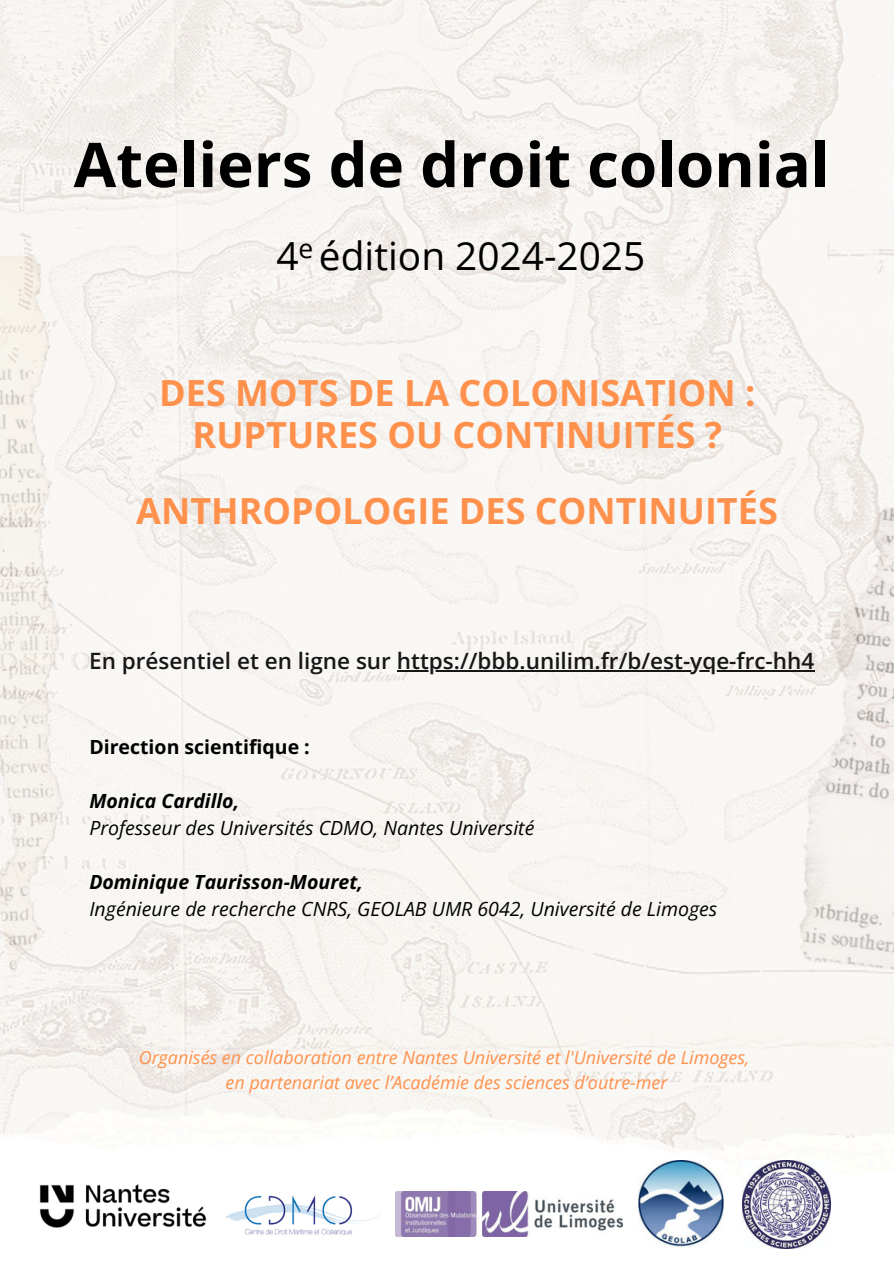
<style>
.page{position:relative;width:894px;height:1264px;background:#fff}
.page>*{position:absolute;margin:0;border:0;box-sizing:border-box;transform-origin:0 0}
.t1{font:700 61.65px "Open Sans";color:#000}
.t2{font:38.85px "Open Sans";color:#000}
.t3{font:700 36px/41.7px "Open Sans";color:#ff914d;text-align:center}
.t4{font:26.4px "Open Sans";color:#000}
.t5{font:600 22.5px "Open Sans";color:#181717}
.t6{font:italic 19.5px "Open Sans";color:#000}
.t7{font:italic 700 19.5px "Open Sans";color:#000}
.t8{font:700 19.5px "Open Sans";color:#000}
.t9{font:italic 18px "Open Sans";color:#ff914d}
</style>
<div class="page">
<img style="left:0;top:0;width:893px;height:1107px">
<img style="left:0;top:1107px;width:893px;height:142px">
<img style="left:395px;top:1191px;width:227px;height:45px">
<img style="left:30px;top:1174px;width:186px;height:63px">
<img style="left:216px;top:1170px;width:173px;height:79px">
<img style="left:638px;top:1160px;width:85px;height:89px">
<hr style="left:396px;top:670px;width:418px;height:1px;background:#181717">
<img style="left:742px;top:1160px;width:87px;height:88px">
<p class="t1" style="left:74px;top:121px;width:757px">Ateliers de droit colonial</p>
<h4 class="t2" style="left:276px;top:228px;width:370px">4 édition 2024-2025</h4>
<p class="t4" style="left:298px;top:229px;width:16px">e</p>
<p class="t3" style="left:159px;top:371px;width:597px">DES MOTS DE LA COLONISATION :<br>RUPTURES OU CONTINUITÉS ?</p>
<h1 class="t3" style="left:136px;top:489px;width:642px">ANTHROPOLOGIE DES CONTINUITÉS</h1>
<h5 class="t5" style="left:89px;top:645px;width:726px">En présentiel et en ligne sur https://bbb.unilim.fr/b/est-yqe-frc-hh4</h5>
<h3 class="t8" style="left:89px;top:733px;width:222px">Direction scientifique :</h3>
<p class="t7" style="left:89px;top:787px;width:151px">Monica Cardillo,</p>
<p class="t6" style="left:89px;top:814px;width:446px">Professeur des Universités CDMO, Nantes Université</p>
<h2 class="t7" style="left:89px;top:868px;width:275px">Dominique Taurisson-Mouret,</h2>
<h2 class="t6" style="left:89px;top:895px;width:629px">Ingénieure de recherche CNRS, GEOLAB UMR 6042, Université de Limoges</h2>
<p class="t9" style="left:139px;top:1044px;width:612px">Organisés en collaboration entre Nantes Université et l'Université de Limoges,</p>
<p class="t9" style="left:225px;top:1069px;width:443px">en partenariat avec l’Académie des sciences d’outre-mer</p>
</div>
